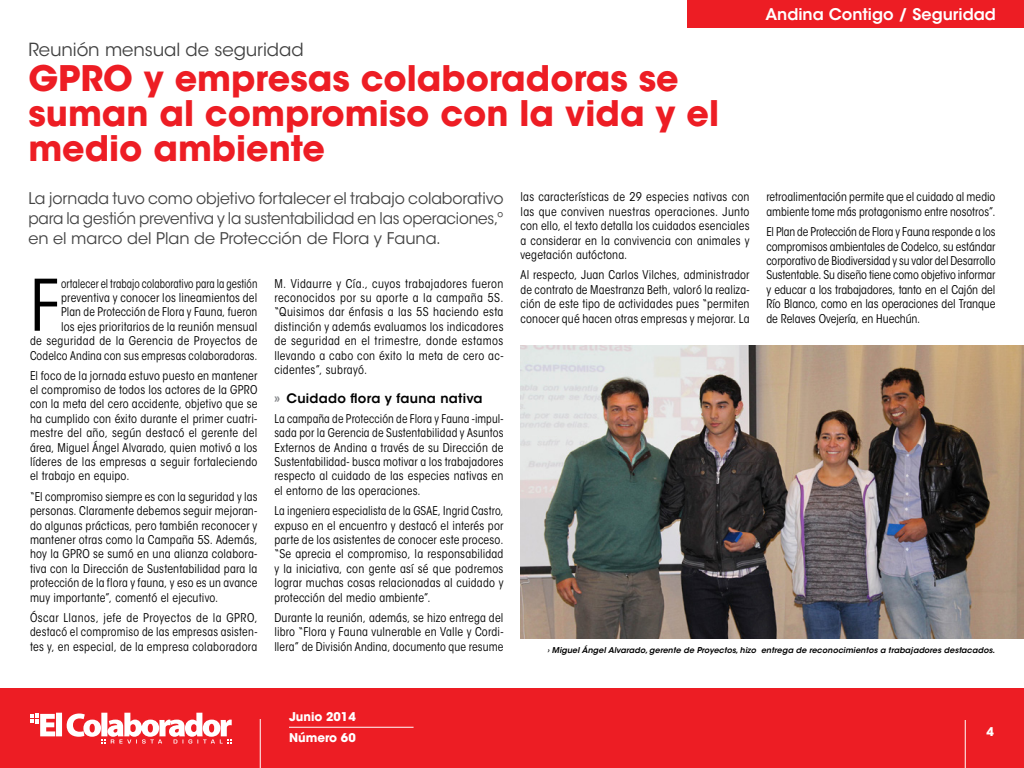
<style>
.page{position:relative;width:1024px;height:768px;background:#fff}
.page>*{position:absolute;margin:0;border:0;box-sizing:border-box;transform-origin:0 0}
.t1{font:condensed 70.4px "ITC Avant Garde Std";color:#000}
.t2{font:700 35px/35px "ITC Avant Garde Std";color:#ed1d24}
.t3{font:18px "ITC Avant Garde Std";letter-spacing:-.005em;color:#424242}
.t4{font:16px/20px "ITC Avant Garde Std";letter-spacing:-.005em;color:#424242;text-align:justify}
.t5{font:600 16px "ITC Avant Garde Std";color:#fff}
.t6{font:600 13px "ITC Avant Garde Std";letter-spacing:.02em;color:#000}
.t7{font:condensed 12px/14.4px "ITC Avant Garde Std";letter-spacing:.01em;color:#000;text-align:justify}
.t8{font:condensed 12px/14.4px "ITC Avant Garde Std";letter-spacing:.01em;color:#000;text-align:justify;scale:.96 1}
.t9{font:condensed 12px/14.4px "ITC Avant Garde Std";letter-spacing:.01em;color:#000;text-align:right;scale:.91 1}
.t10{font:700 12px "ITC Avant Garde Std";color:#fff}
.t11{font:italic 600 8px "ITC Avant Garde Std";letter-spacing:.01em;color:#000}
.s1{font-size:14px;color:#808285}
</style>
<div class="page">
<div style="left:0;top:688px;width:1024px;height:80px;background:#ed1d24"></div>
<hr style="left:965px;top:720px;width:1px;height:48px;background:#fff">
<hr style="left:260px;top:719px;width:1px;height:49px;background:#fff">
<hr style="left:289px;top:727px;width:125px;height:1px;background:#fff">
<svg style="left:30px;top:713px;width:202px;height:31px"></svg>
<div style="left:687px;top:0;width:337px;height:28px;background:#ed1d24"></div>
<img style="left:521px;top:345px;width:503px;height:293px">
<h3 class="t3" style="left:28px;top:39px;width:277px">Reunión mensual de seguridad</h3>
<h2 class="t2" style="left:28px;top:61px;width:692px">GPRO y empresas colaboradoras se suman al compromiso con la vida y el medio ambiente</h2>
<h3 class="t5" style="left:765px;top:4px;width:232px">Andina Contigo / Seguridad</h3>
<h3 class="t4" style="left:28px;top:189px;width:477px">La jornada tuvo como objetivo fortalecer el trabajo colaborativo para la gestión preventiva y la sustentabilidad en las operaciones,º en el marco del Plan de Protección de Flora y Fauna.</h3>
<p class="t9" style="left:30px;top:276px;width:251px">ortalecer el trabajo colaborativo para la gestión preventiva y conocer los lineamientos del<br>Plan de Protección de Flora y Fauna, fueron<br>los ejes prioritarios de la reunión mensual<br>de seguridad de la Gerencia de Proyectos de Codelco Andina con sus empresas colaboradoras.</p>
<p class="t7" style="left:30px;top:368px;width:229px">El foco de la jornada estuvo puesto en mantener el compromiso de todos los actores de la GPRO con la meta del cero accidente, objetivo que se ha cumplido con éxito durante el primer cuatri&shy;mestre del año, según destacó el gerente del área, Miguel Ángel Alvarado, quien motivó a los líderes de las empresas a seguir fortaleciendo el trabajo en equipo.</p>
<p class="t7" style="left:30px;top:489px;width:229px">“El compromiso siempre es con la seguridad y las personas. Claramente debemos seguir mejoran&shy;do algunas prácticas, pero también reconocer y mantener otras como la Campaña 5S. Además, hoy la GPRO se sumó en una alianza colabora&shy;tiva con la Dirección de Sustentabilidad para la protección de la flora y fauna, y eso es un avance muy importante”, comentó el ejecutivo.</p>
<p class="t7" style="left:30px;top:611px;width:229px">Óscar Llanos, jefe de Proyectos de la GPRO, destacó el compromiso de las empresas asisten&shy;tes y, en especial, de la empresa colaboradora</p>
<h1 class="t1" style="left:30px;top:263px;width:31px">F</h1>
<p class="t7" style="left:274px;top:276px;width:231px">M. Vidaurre y Cía., cuyos trabajadores fueron reconocidos por su aporte a la campaña 5S. “Quisimos dar énfasis a las 5S haciendo esta distinción y además evaluamos los indicadores de seguridad en el trimestre, donde estamos llevando a cabo con éxito la meta de cero ac&shy;cidentes”, subrayó.</p>
<p class="t6" style="left:274px;top:390px;width:210px"><span class="s1">»</span> Cuidado flora y fauna nativa</p>
<p class="t8" style="left:274px;top:411px;width:240px">La campaña de Protección de Flora y Fauna -impul&shy;sada por la Gerencia de Sustentabilidad y Asuntos Externos de Andina a través de su Dirección de Sustentabilidad- busca motivar a los trabajadores respecto al cuidado de las especies nativas en el entorno de las operaciones.</p>
<p class="t7" style="left:274px;top:504px;width:231px">La ingeniera especialista de la GSAE, Ingrid Castro, expuso en el encuentro y destacó el interés por parte de los asistentes de conocer este proceso. “Se aprecia el compromiso, la responsabilidad y la iniciativa, con gente así sé que podremos lograr muchas cosas relacionadas al cuidado y protección del medio ambiente”.</p>
<p class="t7" style="left:274px;top:611px;width:231px">Durante la reunión, además, se hizo entrega del libro “Flora y Fauna vulnerable en Valle y Cordi&shy;llera” de División Andina, documento que resume</p>
<p class="t7" style="left:521px;top:190px;width:231px">las características de 29 especies nativas con las que conviven nuestras operaciones. Junto con ello, el texto detalla los cuidados esenciales a considerar en la convivencia con animales y vegetación autóctona.</p>
<p class="t7" style="left:521px;top:268px;width:231px">Al respecto, Juan Carlos Vilches, administrador de contrato de Maestranza Beth, valoró la realiza&shy;ción de este tipo de actividades pues “permiten conocer qué hacen otras empresas y mejorar. La</p>
<p class="t7" style="left:766px;top:190px;width:231px">retroalimentación permite que el cuidado al medio ambiente tome más protagonismo entre nosotros”.</p>
<p class="t7" style="left:766px;top:225px;width:231px">El Plan de Protección de Flora y Fauna responde a los compromisos ambientales de Codelco, su estándar corporativo de Biodiversidad y su valor del Desarrollo Sustentable. Su diseño tiene como objetivo informar y educar a los trabajadores, tanto en el Cajón del Río Blanco, como en las operaciones del Tranque de Relaves Ovejería, en Huechún.</p>
<p class="t11" style="left:548px;top:645px;width:449px">› Miguel Ángel Alvarado, gerente de Proyectos, hizo entrega de reconocimientos a trabajadores destacados.</p>
<p class="t10" style="left:289px;top:709px;width:68px">Junio 2014</p>
<p class="t10" style="left:289px;top:730px;width:68px">Número 60</p>
<p class="t10" style="left:987px;top:724px;width:9px">4</p>
</div>
